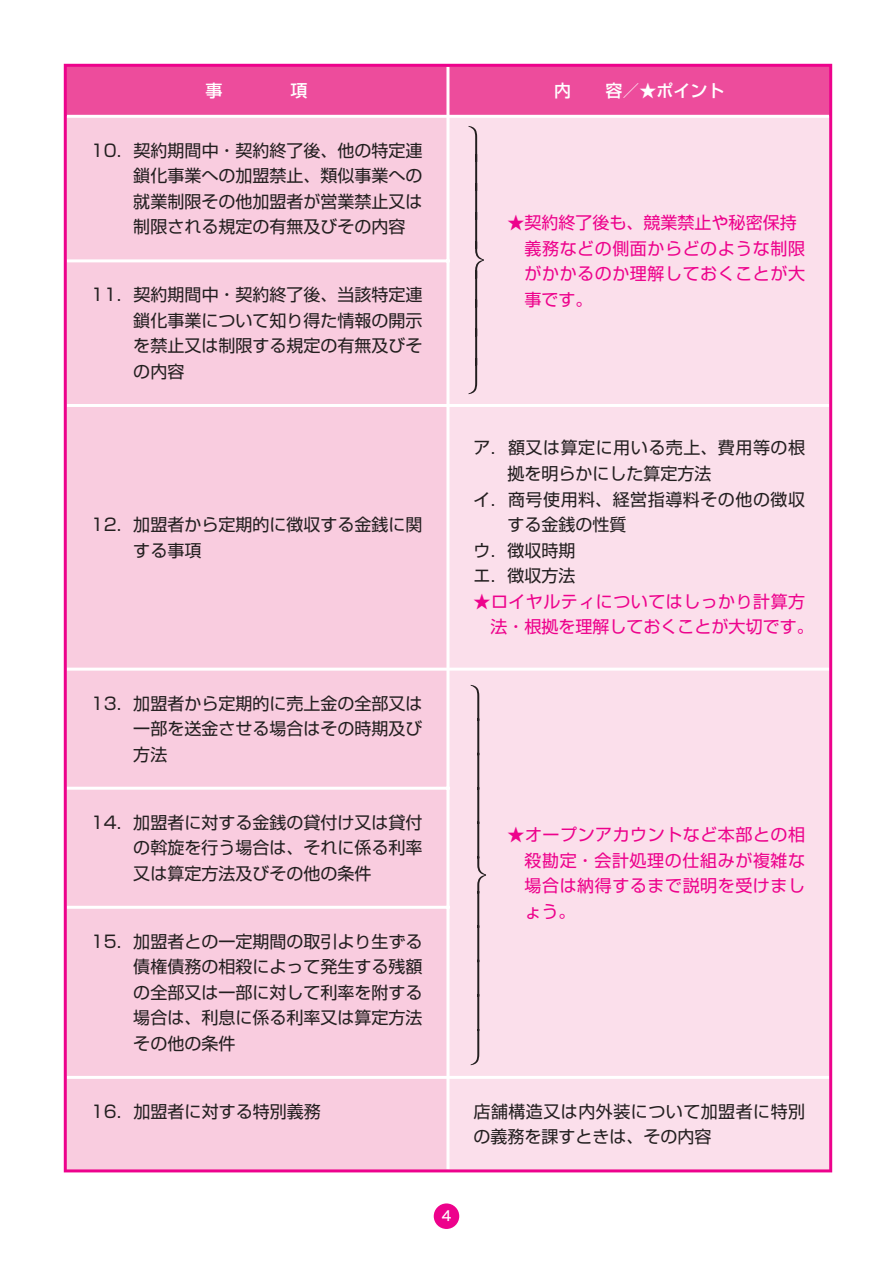
<style>
.page{position:relative;width:893px;height:1263px;background:#fff}
.page>*{position:absolute;margin:0;border:0;box-sizing:border-box;transform-origin:0 0}
.杮暥{font:16.95px/25.5px "Shin Go Pro";color:#231f20;text-align:justify}
.杮暥-2{font:16.95px/25.5px "Shin Go Pro";letter-spacing:.03em;color:#ed028c}
.杮暥-3{font:16.95px/25.5px "Shin Go Pro";letter-spacing:.03em;color:#231f20}
.杮暥-4{font:16.95px "Shin Go Pro";color:#ed028c}
.杮暥-5{font:500 16.95px "Shin Go Pro";color:#fff}
.杮暥-6{font:13.8px "Hira Kaku Std W5";color:#fff}
</style>
<div class="page">
<div style="left:434px;top:1203px;width:25px;height:26px;background:#ed028c;border-radius:50%"></div>
<div style="left:67px;top:67px;width:762px;height:48px;background:#ed4c9c"></div>
<div style="left:67px;top:118px;width:379px;height:1051px;background:#f9ccdf"></div>
<div style="left:449px;top:118px;width:380px;height:1051px;background:#fbdfeb"></div>
<hr style="left:446px;top:67px;width:3px;height:48px;background:#fff">
<hr style="left:67px;top:259px;width:382px;height:3px;background:#fff">
<hr style="left:67px;top:404px;width:382px;height:3px;background:#fff">
<hr style="left:449px;top:404px;width:380px;height:3px;background:#fff">
<hr style="left:67px;top:668px;width:382px;height:3px;background:#fff">
<hr style="left:449px;top:668px;width:380px;height:3px;background:#fff">
<hr style="left:67px;top:787px;width:382px;height:3px;background:#fff">
<hr style="left:67px;top:906px;width:382px;height:3px;background:#fff">
<hr style="left:67px;top:1076px;width:382px;height:3px;background:#fff">
<hr style="left:449px;top:1076px;width:380px;height:3px;background:#fff">
<hr style="left:64px;top:64px;width:384px;height:3px;background:#ed028c">
<hr style="left:64px;top:67px;width:3px;height:49px;background:#ed028c">
<hr style="left:448px;top:64px;width:384px;height:3px;background:#ed028c">
<hr style="left:829px;top:67px;width:3px;height:49px;background:#ed028c">
<hr style="left:64px;top:116px;width:3px;height:145px;background:#ed028c">
<hr style="left:829px;top:116px;width:3px;height:145px;background:#ed028c">
<hr style="left:64px;top:261px;width:3px;height:144px;background:#ed028c">
<hr style="left:829px;top:261px;width:3px;height:144px;background:#ed028c">
<hr style="left:64px;top:405px;width:3px;height:264px;background:#ed028c">
<hr style="left:829px;top:405px;width:3px;height:264px;background:#ed028c">
<hr style="left:64px;top:669px;width:3px;height:119px;background:#ed028c">
<hr style="left:829px;top:669px;width:3px;height:119px;background:#ed028c">
<hr style="left:64px;top:788px;width:3px;height:119px;background:#ed028c">
<hr style="left:829px;top:788px;width:3px;height:119px;background:#ed028c">
<hr style="left:64px;top:907px;width:3px;height:170px;background:#ed028c">
<hr style="left:829px;top:907px;width:3px;height:170px;background:#ed028c">
<hr style="left:64px;top:1077px;width:3px;height:92px;background:#ed028c">
<hr style="left:829px;top:1077px;width:3px;height:92px;background:#ed028c">
<hr style="left:64px;top:1169px;width:384px;height:3px;background:#ed028c">
<hr style="left:448px;top:1169px;width:384px;height:3px;background:#ed028c">
<svg style="left:471px;top:685px;width:15px;height:380px;background:#ddc4cf"></svg>
<svg style="left:468px;top:126px;width:16px;height:268px;background:#dec5d0"></svg>
<p class="杮暥" style="left:133px;top:136px;width:291px;text-indent:-43px">10．契約期間中・契約終了後、他の特定連鎖化事業への加盟禁止、類似事業への就業制限その他加盟者が営業禁止又は制限される規定の有無及びその内容</p>
<p class="杮暥-5" style="left:554px;top:77px;width:172px">内　　容／★ポイント</p>
<p class="杮暥-4" style="left:507px;top:209px;width:291px">★契約終了後も、競業禁止や秘密保持</p>
<p class="杮暥-2" style="left:524px;top:233px;width:282px">義務などの側面からどのような制限がかかるのか理解しておくことが大</p>
<p class="杮暥" style="left:91px;top:280px;width:333px">11．契約期間中・契約終了後、当該特定連</p>
<p class="杮暥-2" style="left:524px;top:284px;width:70px">事です。</p>
<p class="杮暥" style="left:133px;top:306px;width:291px">鎖化事業について知り得た情報の開示を禁止又は制限する規定の有無及びその内容</p>
<p class="杮暥" style="left:133px;top:510px;width:291px;text-indent:-43px">12．加盟者から定期的に徴収する金銭に関する事項</p>
<p class="杮暥" style="left:133px;top:688px;width:291px;text-indent:-43px">13．加盟者から定期的に売上金の全部又は一部を送金させる場合はその時期及び方法</p>
<p class="杮暥" style="left:133px;top:807px;width:291px;text-indent:-43px">14．加盟者に対する金銭の貸付け又は貸付の斡旋を行う場合は、それに係る利率又は算定方法及びその他の条件</p>
<p class="杮暥" style="left:133px;top:926px;width:291px;text-indent:-43px">15．加盟者との一定期間の取引より生ずる債権債務の相殺によって発生する残額の全部又は一部に対して利率を附する場合は、利息に係る利率又は算定方法その他の条件</p>
<p class="杮暥-3" style="left:507px;top:433px;width:299px;text-indent:-34px">ア．額又は算定に用いる売上、費用等の根拠を明らかにした算定方法</p>
<p class="杮暥-3" style="left:507px;top:484px;width:299px;text-indent:-34px">イ．商号使用料、経営指導料その他の徴収する金銭の性質</p>
<p class="杮暥" style="left:473px;top:535px;width:104px">ウ．徴収時期</p>
<p class="杮暥" style="left:473px;top:561px;width:104px">エ．徴収方法</p>
<p class="杮暥-2" style="left:490px;top:586px;width:325px;text-indent:-17px">★ロイヤルティについてはしっかり計算方法・根拠を理解しておくことが大切です。</p>
<p class="杮暥-2" style="left:524px;top:820px;width:282px;text-align:justify;text-indent:-17px">★オープンアカウントなど本部との相殺勘定・会計処理の仕組みが複雑な場合は納得するまで説明を受けましょう。</p>
<p class="杮暥" style="left:91px;top:1096px;width:231px">16．加盟者に対する特別義務</p>
<p class="杮暥-3" style="left:473px;top:1096px;width:333px">店舗構造又は内外装について加盟者に特別の義務を課すときは、その内容</p>
<p class="杮暥-6" style="left:442px;top:1206px;width:11px">4</p>
</div>
